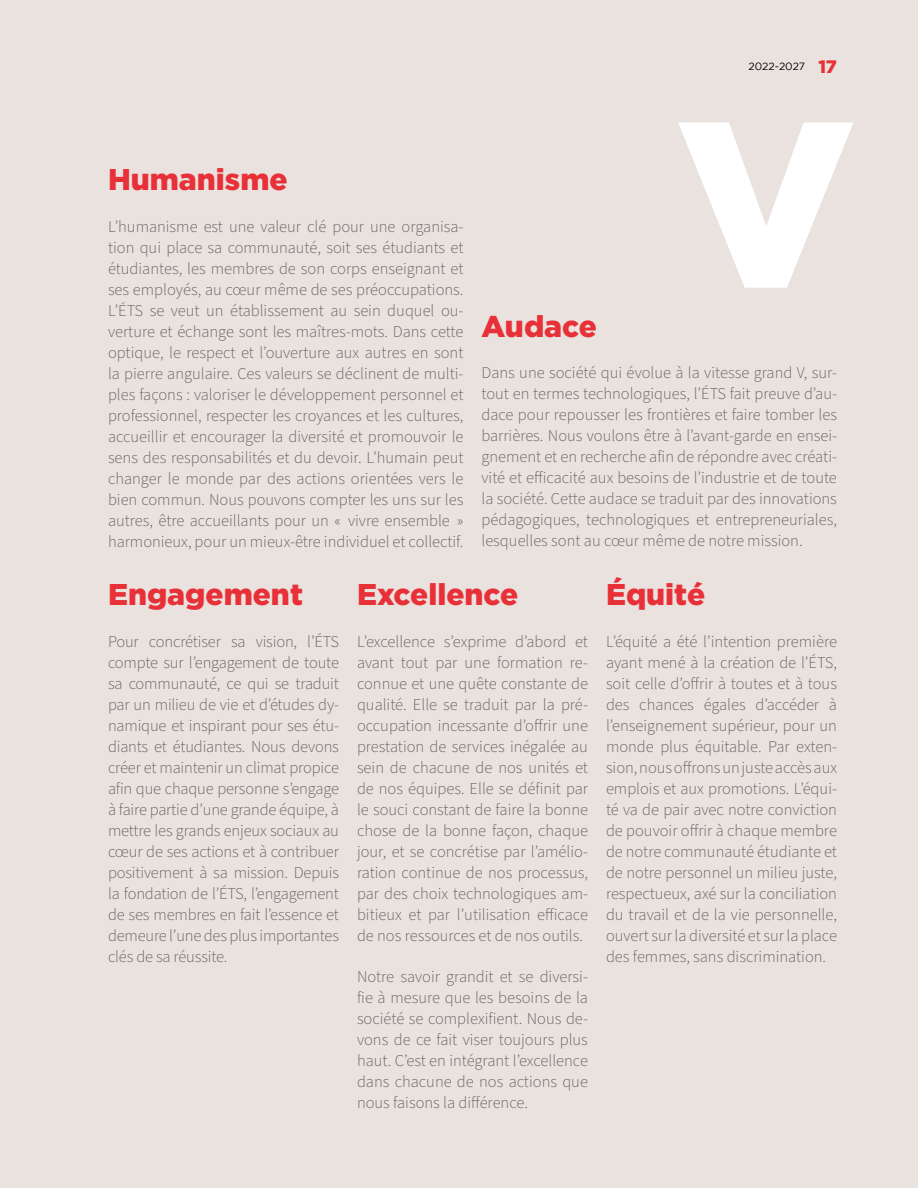
<style>
.page{position:relative;width:918px;height:1188px;background:#eae2de}
.page>*{position:absolute;margin:0;border:0;box-sizing:border-box;transform-origin:0 0}
.t1{font:900 234.6px "Gotham";color:#fff}
.t2{font:900 30px "Gotham";color:#e73037}
.texte_régulier{font:300 16.5px/21px "Source Sans Pro";color:#646363;text-align:justify}
.t3{font:10.5px "Gotham";letter-spacing:-.005em;color:#000}
.s1{font-weight:900;font-size:18px;color:#e73037}
</style>
<div class="page">
<p class="t3" style="left:748px;top:60px;width:90px">2022-2027 <span class="s1">17</span></p>
<h3 class="t2" style="left:108px;top:162px;width:181px">Humanisme</h3>
<p class="texte_régulier" style="left:108px;top:216px;width:357px">L’humanisme est une valeur clé pour une organisa&shy;tion qui place sa communauté, soit ses étudiants et étudiantes, les membres de son corps enseignant et ses employés, au cœur même de ses préoccupations.<br>L’ÉTS se veut un établissement au sein duquel ou&shy;verture et échange sont les maîtres-mots. Dans cette optique, le respect et l’ouverture aux autres en sont la pierre angulaire. Ces valeurs se déclinent de multi&shy;ples façons : valoriser le développement personnel et professionnel, respecter les croyances et les cultures, accueillir et encourager la diversité et promouvoir le sens des responsabilités et du devoir. L’humain peut changer le monde par des actions orientées vers le bien commun. Nous pouvons compter les uns sur les autres, être accueillants pour un « vivre ensemble » harmonieux, pour un mieux-être individuel et collectif.</p>
<h1 class="t1" style="left:677px;top:68px;width:180px">V</h1>
<h3 class="t2" style="left:482px;top:309px;width:117px">Audace</h3>
<p class="texte_régulier" style="left:482px;top:362px;width:357px">Dans une société qui évolue à la vitesse grand V, sur&shy;tout en termes technologiques, l’ÉTS fait preuve d’au&shy;dace pour repousser les frontières et faire tomber les barrières. Nous voulons être à l’avant-garde en ensei&shy;gnement et en recherche afin de répondre avec créati&shy;vité et efficacité aux besoins de l’industrie et de toute la société. Cette audace se traduit par des innovations pédagogiques, technologiques et entrepreneuriales, lesquelles sont au cœur même de notre mission.</p>
<h3 class="t2" style="left:108px;top:577px;width:196px">Engagement</h3>
<p class="texte_régulier" style="left:108px;top:631px;width:233px">Pour concrétiser sa vision, l’ÉTS compte sur l’engagement de toute sa communauté, ce qui se traduit par un milieu de vie et d’études dy&shy;namique et inspirant pour ses étu&shy;diants et étudiantes. Nous devons créer et maintenir un climat propice afin que chaque personne s’engage à faire partie d’une grande équipe, à mettre les grands enjeux sociaux au cœur de ses actions et à contribuer positivement à sa mission. Depuis la fondation de l’ÉTS, l’engagement de ses membres en fait l’essence et demeure l’une des plus importantes clés de sa réussite.</p>
<h3 class="t2" style="left:357px;top:577px;width:163px">Excellence</h3>
<p class="texte_régulier" style="left:357px;top:631px;width:233px">L’excellence s’exprime d’abord et avant tout par une formation re&shy;connue et une quête constante de qualité. Elle se traduit par la pré&shy;occupation incessante d’offrir une prestation de services inégalée au sein de chacune de nos unités et de nos équipes. Elle se définit par le souci constant de faire la bonne chose de la bonne façon, chaque jour, et se concrétise par l’amélio&shy;ration continue de nos processus, par des choix technologiques am&shy;bitieux et par l’utilisation efficace de nos ressources et de nos outils.</p>
<p class="texte_régulier" style="left:357px;top:966px;width:233px">Notre savoir grandit et se diversi&shy;fie à mesure que les besoins de la société se complexifient. Nous de&shy;vons de ce fait viser toujours plus haut. C’est en intégrant l’excellence dans chacune de nos actions que nous faisons la différence.</p>
<h3 class="t2" style="left:606px;top:577px;width:101px">Équité</h3>
<p class="texte_régulier" style="left:606px;top:631px;width:233px">L’équité a été l’intention première ayant mené à la création de l’ÉTS, soit celle d’offrir à toutes et à tous des chances égales d’accéder à l’enseignement supérieur, pour un monde plus équitable. Par exten&shy;sion, nous offrons un juste accès aux emplois et aux promotions. L’équi&shy;té va de pair avec notre conviction de pouvoir offrir à chaque membre de notre communauté étudiante et de notre personnel un milieu juste, respectueux, axé sur la conciliation du travail et de la vie personnelle, ouvert sur la diversité et sur la place des femmes, sans discrimination.</p>
</div>
